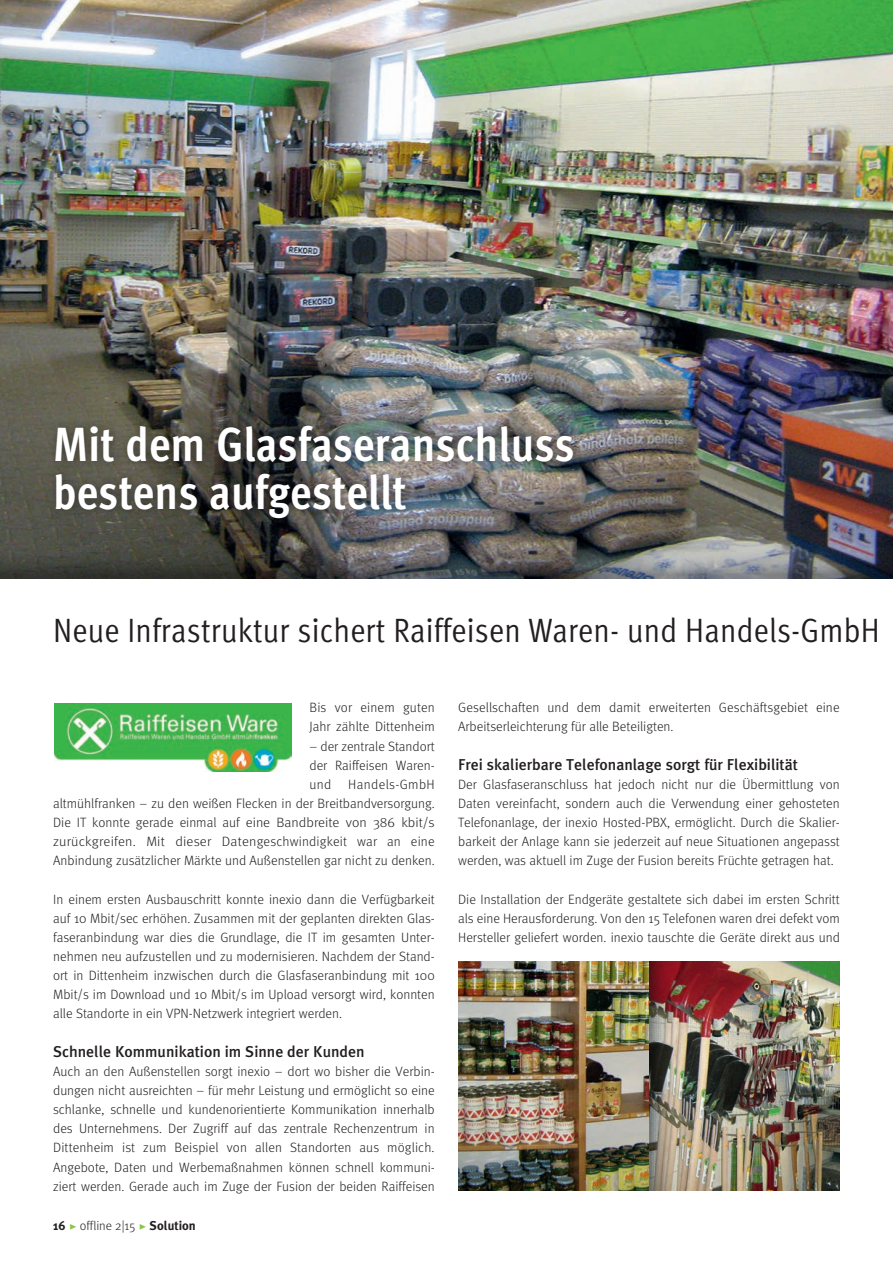
<style>
.page{position:relative;width:893px;height:1263px;background:#fff}
.page>*{position:absolute;margin:0;border:0;box-sizing:border-box;transform-origin:0 0}
.t1{font:700 condensed 48px/48px "Meta OT";color:#fff}
.t2{font:33.75px "Meta OT Cond Norm";letter-spacing:.005em;color:#231f20}
.t3{font:500 15.75px "Meta Plus";color:#231f20}
.t4{font:300 13.5px/19.2px "Meta";color:#231f20;text-align:justify}
.t5{font:300 12.75px "Meta";color:#231f20}
.s1{font-family:"Meta Plus";font-weight:700}
.s2{font-family:"Meta Light Expert";font-weight:400;font-size:18px;color:#8ac648}
</style>
<div class="page">
<img style="left:0;top:0;width:893px;height:546px">
<img style="left:0;top:546px;width:893px;height:32px">
<div style="left:49px;top:417px;width:535px;height:110px;background:#231f20;opacity:.55"></div>
<img style="left:458px;top:961px;width:382px;height:230px">
<img style="left:55px;top:703px;width:236px;height:68px">
<img style="left:649px;top:961px;width:28px;height:230px">
<h1 class="t1" style="left:53px;top:421px;width:523px">Mit dem Glasfaseranschluss bestens aufgestellt</h1>
<h2 class="t2" style="left:53px;top:609px;width:828px">Neue Infrastruktur sichert Raiffeisen Waren- und Handels-GmbH</h2>
<p class="t4" style="left:310px;top:698px;width:127px">Bis vor einem guten<br>Jahr zählte Dittenheim</p>
<p class="t4" style="left:53px;top:736px;width:383px;text-align:right">– der zentrale Standort<br>der Raiffeisen Waren-<br>und Handels-GmbH<br>altmühlfranken – zu den weißen Flecken in der Breitbandversorgung.<br>Die IT konnte gerade einmal auf eine Bandbreite von 386 kbit/s zurückgreifen. Mit dieser Datengeschwindigkeit war an eine Anbindung zusätzlicher Märkte und Außenstellen gar nicht zu denken.</p>
<p class="t4" style="left:53px;top:889px;width:383px">In einem ersten Ausbauschritt konnte inexio dann die Verfügbarkeit auf 10 Mbit/sec erhöhen. Zusammen mit der geplanten direkten Glas&shy;faseranbindung war dies die Grundlage, die IT im gesamten Unter&shy;nehmen neu aufzustellen und zu modernisieren. Nachdem der Stand&shy;ort in Dittenheim inzwischen durch die Glasfaseranbindung mit 100<br>Mbit/s im Download und 10 Mbit/s im Upload versorgt wird, konnten alle Standorte in ein VPN-Netzwerk integriert werden.</p>
<p class="t3" style="left:53px;top:1042px;width:313px">Schnelle Kommunikation im Sinne der Kunden</p>
<p class="t4" style="left:53px;top:1061px;width:383px">Auch an den Außenstellen sorgt inexio – dort wo bisher die Verbin&shy;dungen nicht ausreichten – für mehr Leistung und ermöglicht so eine schlanke, schnelle und kundenorientierte Kommunikation innerhalb des Unternehmens. Der Zugriff auf das zentrale Rechenzentrum in Dittenheim ist zum Beispiel von allen Standorten aus möglich.<br>Angebote, Daten und Werbemaßnahmen können schnell kommuni&shy;ziert werden. Gerade auch im Zuge der Fusion der beiden Raiffeisen</p>
<p class="t5" style="left:53px;top:1219px;width:144px"><span class="s1">16</span> <span class="s2">@</span> offline 2|15 <span class="s2">@</span> <span class="s1">Solution</span></p>
<p class="t4" style="left:458px;top:698px;width:383px">Gesellschaften und dem damit erweiterten Geschäftsgebiet eine<br>Arbeitserleichterung für alle Beteiligten.</p>
<p class="t3" style="left:458px;top:755px;width:341px">Frei skalierbare Telefonanlage sorgt für Flexibilität</p>
<p class="t4" style="left:458px;top:774px;width:383px">Der Glasfaseranschluss hat jedoch nicht nur die Übermittlung von Daten vereinfacht, sondern auch die Verwendung einer gehosteten Telefonanlage, der inexio Hosted-PBX, ermöglicht. Durch die Skalier&shy;barkeit der Anlage kann sie jederzeit auf neue Situationen angepasst werden, was aktuell im Zuge der Fusion bereits Früchte getragen hat.</p>
<p class="t4" style="left:458px;top:889px;width:383px">Die Installation der Endgeräte gestaltete sich dabei im ersten Schritt als eine Herausforderung. Von den 15 Telefonen waren drei defekt vom Hersteller geliefert worden. inexio tauschte die Geräte direkt aus und</p>
</div>
